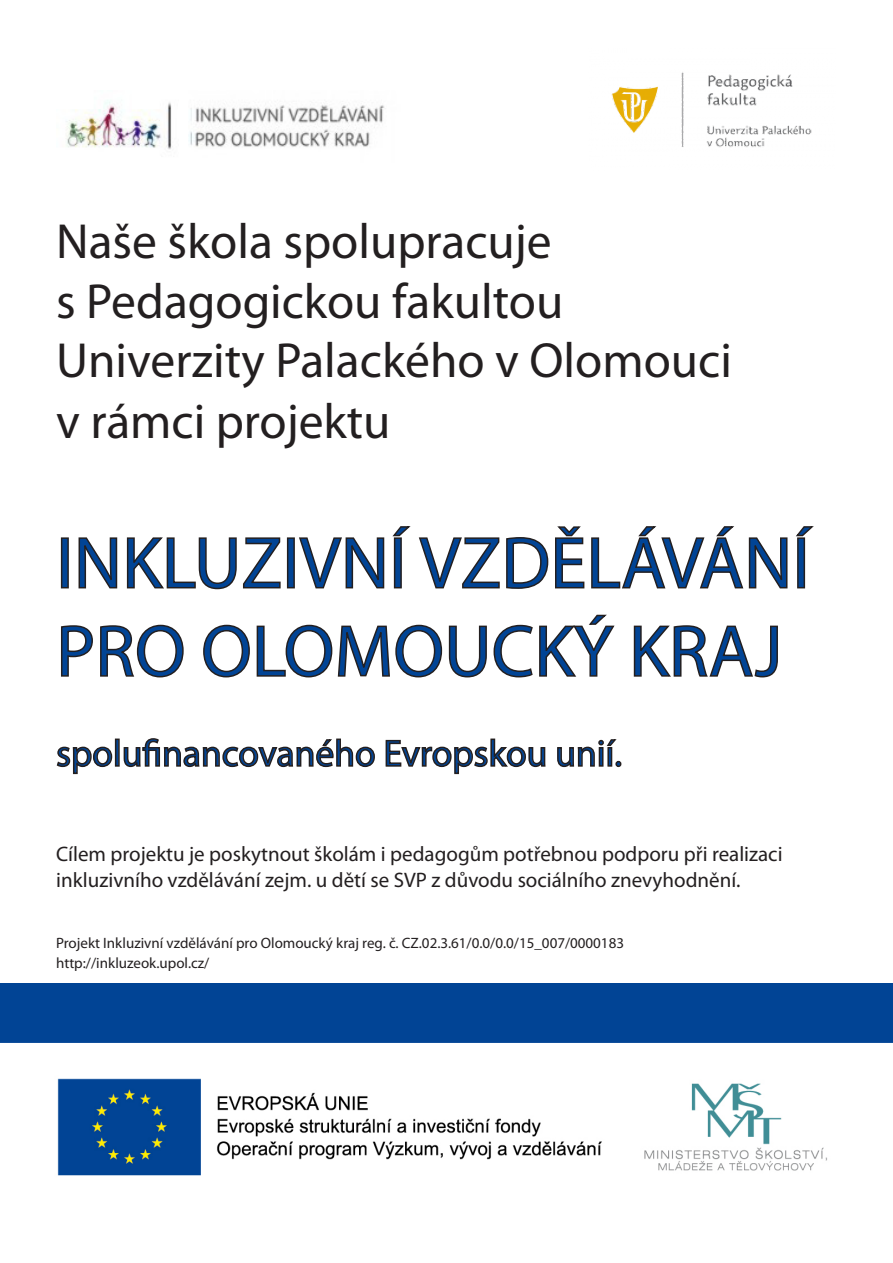
<style>
.page{position:relative;width:893px;height:1263px;background:#fff}
.page>*{position:absolute;margin:0;border:0;box-sizing:border-box;transform-origin:0 0}
.t1{font:73.5px "Myriad Pro";color:#014495}
.t2{font:49.5px "Myriad Pro";color:#231f20}
.t3{font:37.5px "Myriad Pro";color:#014495}
.t4{font:21px "Myriad Pro";color:#231f20}
.t5{font:15px "Myriad Pro";color:#231f20}
</style>
<div class="page">
<img style="left:57px;top:1078px;width:770px;height:98px">
<img style="left:66px;top:100px;width:319px;height:50px">
<div style="left:61px;top:537px;width:8px;height:51px;border:2px solid #231f20"></div>
<svg style="left:78px;top:537px;width:40px;height:52px"></svg>
<svg style="left:126px;top:537px;width:155px;height:53px"></svg>
<div style="left:287px;top:537px;width:8px;height:51px;border:2px solid #231f20"></div>
<svg style="left:299px;top:537px;width:86px;height:52px"></svg>
<svg style="left:392px;top:526px;width:19px;height:63px"></svg>
<svg style="left:418px;top:526px;width:370px;height:63px"></svg>
<svg style="left:796px;top:526px;width:18px;height:63px"></svg>
<svg style="left:61px;top:624px;width:123px;height:54px"></svg>
<svg style="left:203px;top:614px;width:412px;height:64px"></svg>
<svg style="left:633px;top:625px;width:145px;height:53px"></svg>
<svg style="left:56px;top:746px;width:57px;height:29px"></svg>
<div style="left:115px;top:738px;width:5px;height:29px;border:2px solid #231f20"></div>
<svg style="left:123px;top:738px;width:252px;height:30px"></svg>
<svg style="left:385px;top:738px;width:161px;height:37px"></svg>
<svg style="left:557px;top:739px;width:64px;height:29px"></svg>
<div style="left:0;top:983px;width:893px;height:60px;background:#014495"></div>
<img style="left:611px;top:72px;width:201px;height:75px">
<p class="t2" style="left:56px;top:211px;width:497px">Naše škola spolupracuje</p>
<p class="t2" style="left:56px;top:271px;width:509px">s Pedagogickou fakultou</p>
<p class="t2" style="left:56px;top:330px;width:677px">Univerzity Palackého v Olomouci</p>
<p class="t2" style="left:56px;top:391px;width:336px">v rámci projektu</p>
<p class="t1" style="left:56px;top:518px;width:755px">INKLUZIVNÍ VZDĚLÁVÁNÍ</p>
<p class="t1" style="left:56px;top:606px;width:728px">PRO OLOMOUCKÝ KRAJ</p>
<p class="t3" style="left:56px;top:730px;width:567px">spolufinancovaného Evropskou unií.</p>
<p class="t4" style="left:56px;top:841px;width:728px">Cílem projektu je poskytnout školám i pedagogům potřebnou podporu při realizaci</p>
<p class="t4" style="left:56px;top:866px;width:686px">inkluzivního vzdělávání zejm. u dětí se SVP z důvodu sociálního znevyhodnění.</p>
<p class="t5" style="left:56px;top:933px;width:569px">Projekt Inkluzivní vzdělávání pro Olomoucký kraj reg. č. CZ.02.3.61/0.0/0.0/15_007/0000183</p>
<p class="t5" style="left:56px;top:953px;width:155px">http://inkluzeok.upol.cz/</p>
</div>
